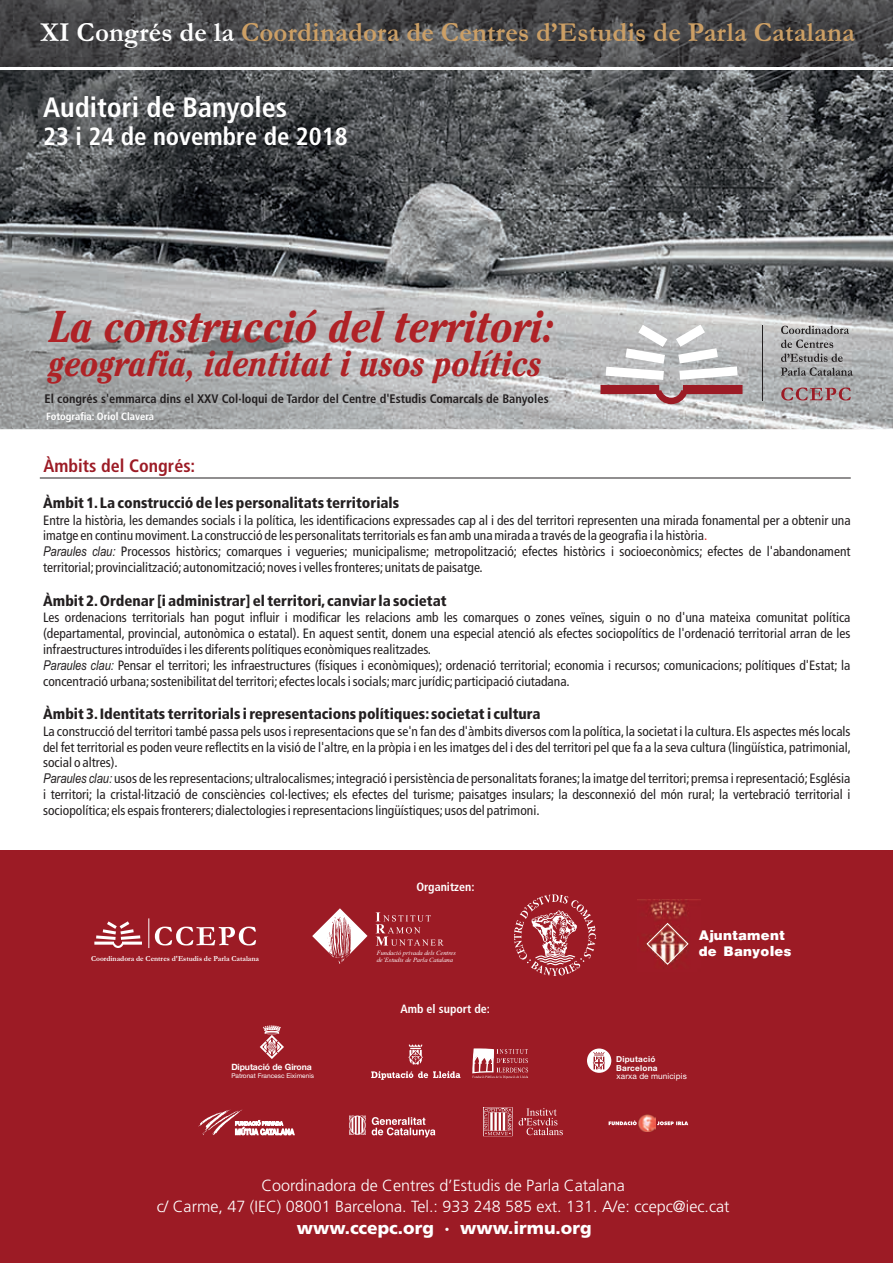
<style>
.page{position:relative;width:893px;height:1263px;background:#fff}
.page>*{position:absolute;margin:0;border:0;box-sizing:border-box;transform-origin:0 0}
.t1{font:italic 700 condensed 44.55px "Cheltenham";color:#af2226}
.t2{font:italic 700 condensed 36px "Cheltenham";color:#af2226}
.t3{font:700 condensed 27.9px "Frutiger";color:#fff}
.t4{font:700 27.75px "Garamond";letter-spacing:.01em;color:#cc9f65;scale:.96 1}
.t5{font:700 condensed 24.9px "Frutiger";color:#fff}
.t6{font:700 condensed 18px "Frutiger";color:#9c1b25}
.t7{font:900 17.25px "Frutiger";color:#fff}
.t8{font:300 16.2px/20.9px "Frutiger";color:#fff;text-align:center}
.t9{font:900 condensed 15px "Frutiger";color:#231f20}
.t10{font:900 14.4px/15.6px "Arena";color:#fff}
.t11{font:condensed 13.5px/15.9px "Frutiger";color:#231f20}
.t12{font:700 condensed 12.45px "Frutiger";color:#231f20}
.t13{font:700 condensed 12px "Frutiger";color:#fff}
.t14{font:700 condensed 10.5px "Frutiger";color:#fff}
.t15{font:700 8.7px "Helvetica Neue";letter-spacing:-.01em;color:#fff}
.t16{font:700 8.25px/9.1px "Helvetica Neue";letter-spacing:.03em;color:#fff}
.t17{font:8.25px "Helvetica Neue";letter-spacing:.015em;color:#fff}
.t18{font:700 7.65px "Garamond";color:#fff;scale:.96 1}
.t19{font:6.6px "Helvetica Neue";color:#fff}
.t20{font:italic 6.45px/7.1px "Times New Roman";color:#fff}
.s1{color:#fff}
.s2{color:#ee2223}
.s3{font-family:"Arial Narrow";font-style:italic;font-stretch:normal}
</style>
<div class="page">
<img style="left:0;top:70px;width:893px;height:359px">
<div style="left:0;top:850px;width:893px;height:413px;background:#9c1b25"></div>
<hr style="left:40px;top:478px;width:811px;height:1px;background:#231f20">
<svg style="left:155px;top:926px;width:101px;height:19px"></svg>
<svg style="left:94px;top:921px;width:48px;height:27px"></svg>
<hr style="left:149px;top:918px;width:1px;height:30px;background:#fff">
<svg style="left:198px;top:1109px;width:97px;height:26px"></svg>
<svg style="left:483px;top:1107px;width:29px;height:29px"></svg>
<svg style="left:519px;top:1108px;width:44px;height:27px"></svg>
<svg style="left:587px;top:1048px;width:24px;height:25px"></svg>
<svg style="left:260px;top:1025px;width:24px;height:34px"></svg>
<svg style="left:609px;top:1120px;width:79px;height:5px"></svg>
<img style="left:639px;top:1115px;width:16px;height:16px">
<svg style="left:372px;top:1117px;width:63px;height:20px"></svg>
<svg style="left:349px;top:1115px;width:17px;height:20px"></svg>
<svg style="left:472px;top:1048px;width:56px;height:31px"></svg>
<svg style="left:408px;top:1044px;width:15px;height:21px"></svg>
<svg style="left:371px;top:1071px;width:89px;height:9px"></svg>
<img style="left:0;top:0;width:893px;height:67px">
<svg style="left:600px;top:325px;width:142px;height:79px"></svg>
<svg style="left:781px;top:387px;width:70px;height:13px"></svg>
<svg style="left:781px;top:326px;width:68px;height:8px"></svg>
<svg style="left:781px;top:340px;width:72px;height:36px;background:#9b9c9d"></svg>
<hr style="left:762px;top:325px;width:1px;height:76px;background:#231f20">
<svg style="left:312px;top:908px;width:55px;height:56px"></svg>
<svg style="left:376px;top:912px;width:68px;height:34px"></svg>
<svg style="left:514px;top:894px;width:82px;height:82px"></svg>
<img style="left:637px;top:899px;width:64px;height:20px">
<svg style="left:646px;top:923px;width:43px;height:42px"></svg>
<h3 class="t4" style="left:40px;top:23px;width:850px"><span class="s1">XI Congrés de la</span> Coordinadora de Centres d’Estudis de Parla Catalana</h3>
<h3 class="t3" style="left:43px;top:96px;width:245px">Auditori de Banyoles</h3>
<h3 class="t5" style="left:43px;top:127px;width:306px">23 i 24 de novembre de 2018</h3>
<h1 class="t1" style="left:49px;top:307px;width:507px">La construcció del territori:</h1>
<h2 class="t2" style="left:49px;top:348px;width:495px">geografia, identitat i usos polítics</h2>
<p class="t12" style="left:45px;top:393px;width:506px">El congrés s'emmarca dins el XXV Col·loqui de Tardor del Centre d'Estudis Comarcals de Banyoles</p>
<p class="t14" style="left:46px;top:412px;width:109px">Fotografia: Oriol Clavera</p>
<h3 class="t6" style="left:44px;top:458px;width:153px">Àmbits del Congrés:</h3>
<p class="t9" style="left:43px;top:497px;width:358px">Àmbit 1. La construcció de les personalitats territorials</p>
<p class="t11" style="left:43px;top:513px;width:809px">Entre la història, les demandes socials i la política, les identificacions expressades cap al i des del territori representen una mirada fonamental per a obtenir una imatge en continu moviment. La construcció de les personalitats territorials es fan amb una mirada a través de la geografia i la història<span class="s2">.<br></span><span class="s3">Paraules clau:</span> Processos històrics; comarques i vegueries; municipalisme; metropolització; efectes històrics i socioeconòmics; efectes de l'abandonament territorial; provincialització; autonomització; noves i velles fronteres; unitats de paisatge.</p>
<p class="t9" style="left:43px;top:594px;width:405px">Àmbit 2. Ordenar [i administrar] el territori, canviar la societat</p>
<p class="t11" style="left:43px;top:611px;width:809px">Les ordenacions territorials han pogut influir i modificar les relacions amb les comarques o zones veïnes, siguin o no d'una mateixa comunitat política (departamental, provincial, autonòmica o estatal). En aquest sentit, donem una especial atenció als efectes sociopolítics de l'ordenació territorial arran de les infraestructures introduïdes i les diferents polítiques econòmiques realitzades.<br><span class="s3">Paraules clau:</span> Pensar el territori; les infraestructures (físiques i econòmiques); ordenació territorial; economia i recursos; comunicacions; polítiques d'Estat; la concentració urbana; sostenibilitat del territori; efectes locals i socials; marc jurídic; participació ciutadana.</p>
<p class="t9" style="left:43px;top:708px;width:499px">Àmbit 3. Identitats territorials i representacions polítiques: societat i cultura</p>
<p class="t11" style="left:43px;top:724px;width:809px">La construcció del territori també passa pels usos i representacions que se'n fan des d'àmbits diversos com la política, la societat i la cultura. Els aspectes més locals del fet territorial es poden veure reflectits en la visió de l'altre, en la pròpia i en les imatges del i des del territori pel que fa a la seva cultura (lingüística, patrimonial, social o altres).<br><span class="s3">Paraules clau:</span> usos de les representacions; ultralocalismes; integració i persistència de personalitats foranes; la imatge del territori; premsa i representació; Església i territori; la cristal·lització de consciències col·lectives; els efectes del turisme; paisatges insulars; la desconnexió del món rural; la vertebració territorial i sociopolítica; els espais fronterers; dialectologies i representacions lingüístiques; usos del patrimoni.</p>
<p class="t18" style="left:91px;top:956px;width:177px">Coordinadora de Centres d'Estudis de Parla Catalana</p>
<p class="t15" style="left:231px;top:1063px;width:82px">Diputació de Girona</p>
<p class="t19" style="left:231px;top:1072px;width:84px">Patronat Francesc Eiximenis</p>
<p class="t13" style="left:416px;top:882px;width:60px">Organitzen:</p>
<p class="t20" style="left:377px;top:950px;width:81px">Fundació privada dels Centres de’Estudis de Parla Catalana</p>
<p class="t13" style="left:400px;top:1004px;width:91px">Amb el suport de:</p>
<p class="t10" style="left:699px;top:928px;width:95px">Ajuntament de Banyoles</p>
<p class="t16" style="left:616px;top:1055px;width:43px">Diputació<br>Barcelona</p>
<p class="t17" style="left:616px;top:1072px;width:72px">xarxa de municipis</p>
<p class="t8" style="left:157px;top:1176px;width:574px">Coordinadora de Centres d’Estudis de Parla Catalana<br>c/ Carme, 47 (IEC) 08001 Barcelona. Tel.: 933 248 585 ext. 131. A/e: ccepc@iec.cat</p>
<p class="t7" style="left:297px;top:1221px;width:296px">www.ccepc.org · www.irmu.org</p>
</div>
